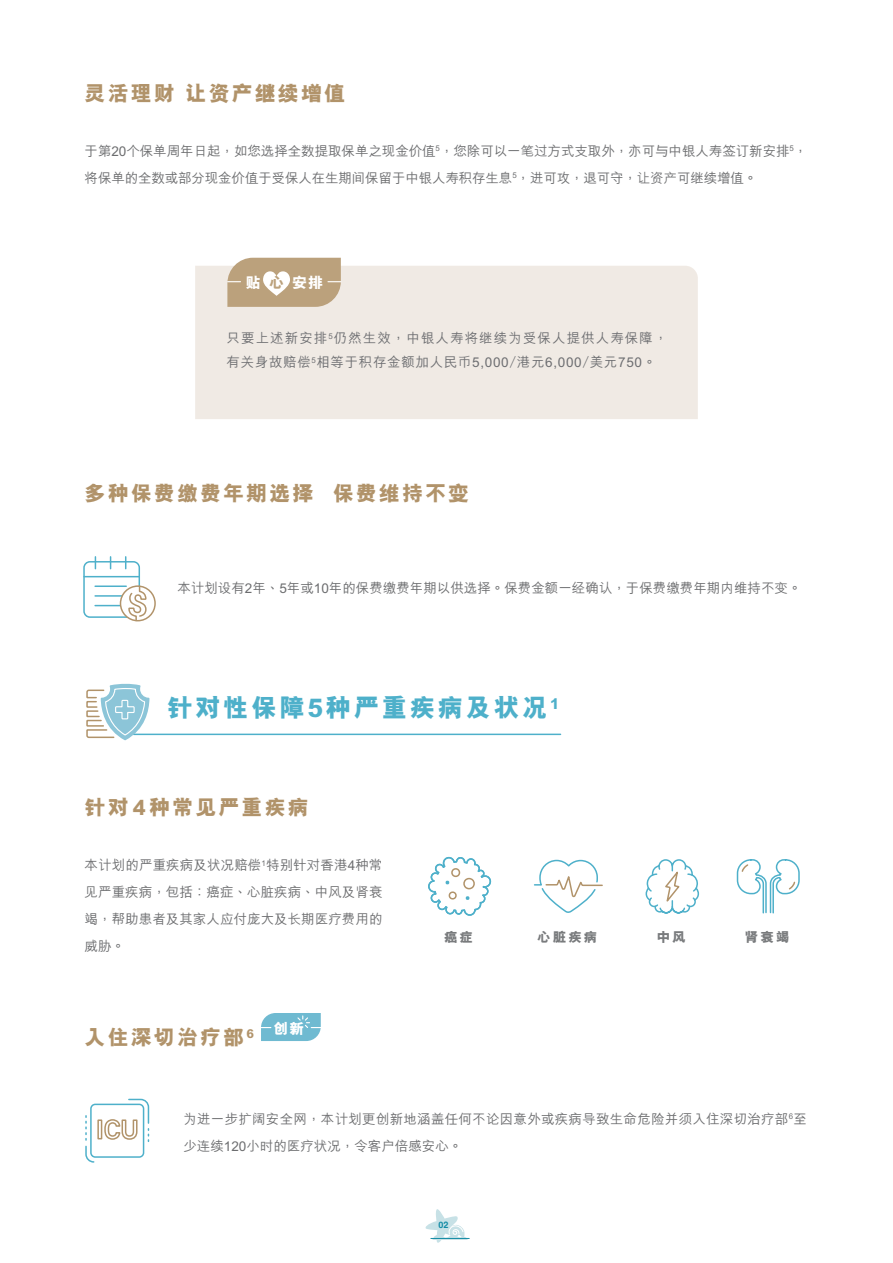
<style>
.page{position:relative;width:893px;height:1263px;background:#fff}
.page>*{position:absolute;margin:0;border:0;box-sizing:border-box;transform-origin:0 0}
.t1{font:800 25.5px "M Hei HKS";letter-spacing:.1em;color:#4eb0ca}
.t2{font:800 21px "M Hei HKS";letter-spacing:.1em;color:#b1936a}
.t3{font:800 15px "M Hei HKS";color:#fff}
.t4{font:800 14.7px "M Hei HKS";color:#fff}
.t5{font:500 13.5px/27px "M Hei HKS";color:#6c6d6f}
.t6{font:500 13.5px/24px "M Hei HKS";letter-spacing:.05em;color:#6d6e71}
.t7{font:500 13.5px/27px "M Hei HKS";letter-spacing:.02em;color:#6c6d6f}
.t8{font:800 13.5px "M Hei HKS";letter-spacing:.15em;color:#797b7d}
.t9{font:700 9px "Helvetica";color:#138ba5}
.s1{color:#bba17c}
</style>
<div class="page">
<hr style="left:431px;top:1238px;width:38px;height:1px;background:#138ba5">
<svg style="left:425px;top:1209px;width:43px;height:34px"></svg>
<hr style="left:134px;top:734px;width:426px;height:1px;background:#4eb0ca">
<svg style="left:428px;top:856px;width:64px;height:60px"></svg>
<svg style="left:534px;top:859px;width:69px;height:54px"></svg>
<svg style="left:736px;top:859px;width:64px;height:55px"></svg>
<svg style="left:645px;top:859px;width:55px;height:55px"></svg>
<svg style="left:86px;top:683px;width:63px;height:57px"></svg>
<svg style="left:261px;top:1013px;width:60px;height:28px;background:#7bbfd4"></svg>
<div style="left:195px;top:266px;width:503px;height:153px;background:#f0eae4"></div>
<svg style="left:227px;top:258px;width:114px;height:49px;background:#c4ad8d"></svg>
<svg style="left:85px;top:1098px;width:65px;height:65px"></svg>
<hr style="left:95px;top:585px;width:31px;height:2px;background:#4eb0ca">
<hr style="left:95px;top:595px;width:31px;height:2px;background:#4eb0ca">
<hr style="left:95px;top:605px;width:31px;height:1px;background:#4eb0ca">
<div style="left:83px;top:561px;width:57px;height:57px;border:2px solid #4eb0ca;border-radius:6px"></div>
<hr style="left:84px;top:576px;width:55px;height:1px;background:#4eb0ca">
<svg style="left:95px;top:557px;width:1px;height:12px"></svg>
<svg style="left:110px;top:557px;width:1px;height:12px"></svg>
<svg style="left:125px;top:557px;width:1px;height:12px"></svg>
<svg style="left:120px;top:586px;width:35px;height:35px"></svg>
<div style="left:120px;top:585px;width:36px;height:36px;border:2px solid #b1936a;border-radius:50%"></div>
<svg style="left:128px;top:585px;width:19px;height:37px"></svg>
<h2 class="t2" style="left:85px;top:79px;width:262px">靈活理財 讓資產繼續增值</h2>
<p class="t5" style="left:85px;top:136px;width:724px">於第20個保單週年日起，如您選擇全數提取保單之現金價值<sup>5</sup>，您除可以一筆過方式支取外，亦可與中銀人壽簽訂新安排<sup>5</sup>，將保單的全數或部分現金價值於受保人在生期間保留於中銀人壽積存生息<sup>5</sup>，進可攻，退可守，讓資產可繼續增值。</p>
<p class="t3" style="left:246px;top:272px;width:79px">貼<span class="s1">心</span>安排</p>
<p class="t6" style="left:227px;top:325px;width:443px">只要上述新安排<sup>5</sup>仍然生效，中銀人壽將繼續為受保人提供人壽保障，有關身故賠償<sup>5</sup>相等於積存金額加人民幣5,000/港元6,000/美元750。</p>
<h2 class="t2" style="left:85px;top:479px;width:386px">多種保費繳費年期選擇 保費維持不變</h2>
<p class="t5" style="left:177px;top:574px;width:626px">本計劃設有2年、5年或10年的保費繳費年期以供選擇。保費金額一經確認，於保費繳費年期內維持不變。</p>
<h1 class="t1" style="left:167px;top:691px;width:394px">針對性保障5種嚴重疾病及狀況<sup>1</sup></h1>
<h2 class="t2" style="left:85px;top:794px;width:226px">針對4種常見嚴重疾病</h2>
<p class="t5" style="left:85px;top:851px;width:299px;text-align:justify">本計劃的嚴重疾病及狀況賠償<sup>1</sup>特別針對香港4種常見嚴重疾病，包括：癌症、心臟疾病、中風及腎衰竭，幫助患者及其家人應付龐大及長期醫療費用的威脅。</p>
<h2 class="t2" style="left:85px;top:1023px;width:171px">入住深切治療部<sup>6</sup></h2>
<p class="t4" style="left:273px;top:1019px;width:32px">創新</p>
<p class="t8" style="left:444px;top:928px;width:31px">癌症</p>
<p class="t8" style="left:537px;top:928px;width:62px">心臟疾病</p>
<p class="t8" style="left:657px;top:928px;width:31px">中風</p>
<p class="t8" style="left:745px;top:928px;width:46px">腎衰竭</p>
<p class="t7" style="left:183px;top:1104px;width:625px">為進一步擴闊安全網，本計劃更創新地涵蓋任何不論因意外或疾病導致生命危險並須入住深切治療部<sup>6</sup>至少連續120小時的醫療狀況，令客戶倍感安心。</p>
<p class="t9" style="left:438px;top:1219px;width:12px">02</p>
</div>
